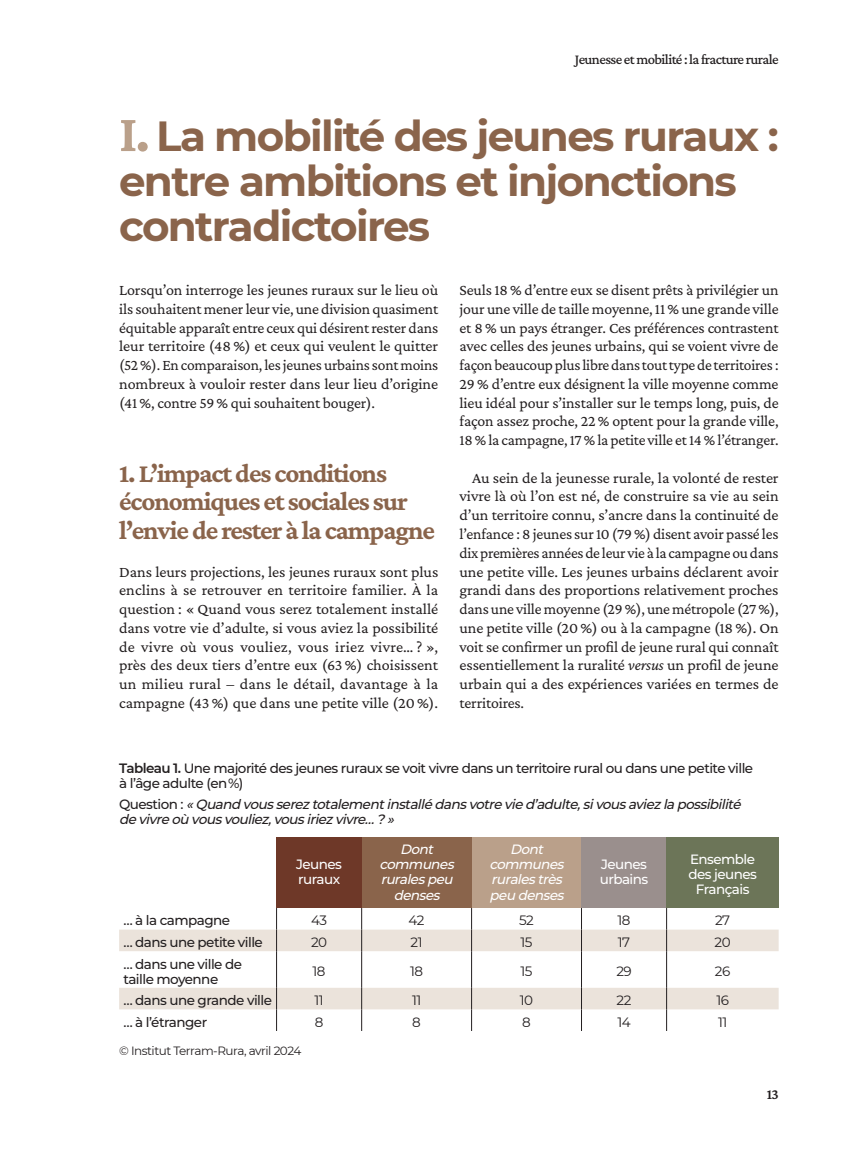
<style>
.page{position:relative;width:851px;height:1149px;background:#fff}
.page>*{position:absolute;margin:0;border:0;box-sizing:border-box;transform-origin:0 0}
.BODY_TITRES-1{font:700 42px/45px "Montserrat";letter-spacing:-.04em;color:#8a644b}
.BODY_TITRES-2{font:700 27px/28.5px "Crimson Pro";letter-spacing:-.04em;color:#8a644b}
.BODY{font:15.75px/18.8px "Crimson Pro";letter-spacing:-.01em;color:#231f20;text-align:justify}
.BODY-Alinéa{font:15.75px/18.8px "Crimson Pro";color:#231f20;text-align:justify}
.t1{font:600 15px "Crimson Pro";color:#231f20}
.t2{font:500 14.7px "Crimson Pro";letter-spacing:-.04em;color:#231f20}
.TAB_TITRES{font:italic 500 13.5px/15px "Montserrat";color:#231f20}
.TAB_TITRES-2{font:500 13.5px/15px "Montserrat";letter-spacing:-.04em;color:#231f20}
.TAB_02{font:500 13.5px/15px "Montserrat";letter-spacing:-.04em;color:#231f20}
.TAB_01{font:italic 500 13.5px/15px "Montserrat";color:#fff;text-align:center}
.TAB_01-2{font:500 13.5px/15px "Montserrat";letter-spacing:-.04em;color:#fff}
.TAB_03{font:13.5px "Montserrat";letter-spacing:-.04em;color:#231f20}
.TAB_source{font:12px "Montserrat";letter-spacing:-.04em;color:#231f20}
.s1{font-family:"Crimson Pro";font-size:54px;color:#baa08a}
.s2{font-style:italic}
.s3{font-weight:600}
.s4{font-style:normal}
</style>
<div class="page">
<div style="left:276px;top:836px;width:85px;height:71px;background:#6e3828"></div>
<div style="left:361px;top:836px;width:110px;height:71px;background:#8a644b"></div>
<div style="left:471px;top:836px;width:110px;height:71px;background:#baa08a"></div>
<div style="left:581px;top:836px;width:85px;height:71px;background:#9a8f8d"></div>
<div style="left:666px;top:836px;width:112px;height:71px;background:#6c7558"></div>
<svg style="left:119px;top:929px;width:659px;height:80px;fill:#ebe3db"></svg>
<svg style="left:276px;top:907px;width:1px;height:43px"></svg>
<svg style="left:361px;top:907px;width:1px;height:43px"></svg>
<svg style="left:471px;top:907px;width:1px;height:43px"></svg>
<svg style="left:581px;top:907px;width:1px;height:43px"></svg>
<svg style="left:666px;top:907px;width:1px;height:43px"></svg>
<hr style="left:276px;top:950px;width:1px;height:37px;background:#231f20">
<hr style="left:361px;top:950px;width:1px;height:37px;background:#231f20">
<hr style="left:471px;top:950px;width:1px;height:37px;background:#231f20">
<hr style="left:581px;top:950px;width:1px;height:37px;background:#231f20">
<hr style="left:666px;top:950px;width:1px;height:37px;background:#231f20">
<svg style="left:276px;top:987px;width:1px;height:43px"></svg>
<svg style="left:361px;top:987px;width:1px;height:43px"></svg>
<svg style="left:471px;top:987px;width:1px;height:43px"></svg>
<svg style="left:581px;top:987px;width:1px;height:43px"></svg>
<svg style="left:666px;top:987px;width:1px;height:43px"></svg>
<p class="t2" style="left:574px;top:50px;width:205px">Jeunesse et mobilité : la fracture rurale</p>
<p class="BODY_TITRES-1" style="left:119px;top:111px;width:661px"><span class="s1">I.</span> La mobilité des jeunes ruraux : entre ambitions et injonctions contradictoires</p>
<p class="BODY" style="left:119px;top:280px;width:320px">Lorsqu’on interroge les jeunes ruraux sur le lieu où ils souhaitent mener leur vie, une division quasiment équitable apparaît entre ceux qui désirent rester dans leur territoire (48 %) et ceux qui veulent le quitter (52 %). En comparaison, les jeunes urbains sont moins nombreux à vouloir rester dans leur lieu d’origine (41 %, contre 59 % qui souhaitent bouger).</p>
<p class="BODY_TITRES-2" style="left:119px;top:458px;width:317px">1. L’impact des conditions économiques et sociales sur l’envie de rester à la campagne</p>
<p class="BODY" style="left:119px;top:561px;width:320px">Dans leurs projections, les jeunes ruraux sont plus enclins à se retrouver en territoire familier. À la question : « Quand vous serez totalement installé dans votre vie d’adulte, si vous aviez la possibilité de vivre où vous vouliez, vous iriez vivre… ? », près des deux tiers d’entre eux (63 %) choisissent un milieu rural – dans le détail, davantage à la campagne (43 %) que dans une petite ville (20 %).</p>
<p class="BODY" style="left:459px;top:280px;width:320px">Seuls 18 % d’entre eux se disent prêts à privilégier un jour une ville de taille moyenne, 11 % une grande ville et 8 % un pays étranger. Ces préférences contrastent avec celles des jeunes urbains, qui se voient vivre de façon beaucoup plus libre dans tout type de territoires :<br>29 % d’entre eux désignent la ville moyenne comme lieu idéal pour s’installer sur le temps long, puis, de façon assez proche, 22 % optent pour la grande ville, 18 % la campagne, 17 % la petite ville et 14 % l’étranger.</p>
<p class="BODY-Alinéa" style="left:459px;top:468px;width:320px;text-indent:13px">Au sein de la jeunesse rurale, la volonté de rester vivre là où l’on est né, de construire sa vie au sein d’un territoire connu, s’ancre dans la continuité de l’enfance : 8 jeunes sur 10 (79 %) disent avoir passé les dix premières années de leur vie à la campagne ou dans une petite ville. Les jeunes urbains déclarent avoir grandi dans des proportions relativement proches dans une ville moyenne (29 %), une métropole (27 %), une petite ville (20 %) ou à la campagne (18 %). On voit se confirmer un profil de jeune rural qui connaît essentiellement la ruralité <span class="s2">versus</span> un profil de jeune urbain qui a des expériences variées en termes de territoires.</p>
<p class="TAB_TITRES-2" style="left:119px;top:759px;width:635px"><span class="s3">Tableau 1.</span> Une majorité des jeunes ruraux se voit vivre dans un territoire rural ou dans une petite ville à l’âge adulte (en %)</p>
<p class="TAB_TITRES" style="left:119px;top:796px;width:626px"><span class="s4">Q u e s t i o n :</span> « Quand voussereztotalementinstallédansvotrevied’adulte,sivousaviezlapossibilité devivreoù vousvouliez,vousiriezvivre… ? »</p>
<p class="TAB_01-2" style="left:296px;top:856px;width:47px">Jeunes ruraux</p>
<p class="TAB_01" style="left:379px;top:841px;width:80px">Dont communes ruralespeu denses</p>
<p class="TAB_01" style="left:489px;top:841px;width:80px">Dont communes ruralestrès peu denses</p>
<p class="TAB_01-2" style="left:599px;top:856px;width:50px">Jeunes urbains</p>
<p class="TAB_01-2" style="left:688px;top:851px;width:70px;text-align:center">Ensemble des jeunes<br>Français</p>
<p class="TAB_02" style="left:123px;top:912px;width:108px">… à la campagne</p>
<p class="TAB_03" style="left:311px;top:910px;width:17px">43</p>
<p class="TAB_03" style="left:408px;top:910px;width:17px">42</p>
<p class="TAB_03" style="left:519px;top:910px;width:16px">52</p>
<p class="TAB_03" style="left:617px;top:910px;width:14px">18</p>
<p class="TAB_03" style="left:715px;top:910px;width:17px">27</p>
<p class="TAB_02" style="left:123px;top:933px;width:141px">… dans une petite ville</p>
<p class="TAB_03" style="left:311px;top:932px;width:18px">20</p>
<p class="TAB_03" style="left:410px;top:932px;width:14px">21</p>
<p class="TAB_03" style="left:520px;top:932px;width:13px">15</p>
<p class="TAB_03" style="left:617px;top:932px;width:14px">17</p>
<p class="TAB_03" style="left:714px;top:932px;width:18px">20</p>
<p class="TAB_02" style="left:123px;top:955px;width:120px">… dans une ville de taille moyenne</p>
<p class="TAB_03" style="left:312px;top:961px;width:14px">18</p>
<p class="TAB_03" style="left:410px;top:961px;width:14px">18</p>
<p class="TAB_03" style="left:520px;top:961px;width:13px">15</p>
<p class="TAB_03" style="left:616px;top:961px;width:17px">29</p>
<p class="TAB_03" style="left:714px;top:961px;width:17px">26</p>
<p class="TAB_02" style="left:123px;top:991px;width:150px">… dans une grande ville</p>
<p class="TAB_03" style="left:314px;top:990px;width:11px">11</p>
<p class="TAB_03" style="left:412px;top:990px;width:11px">11</p>
<p class="TAB_03" style="left:520px;top:990px;width:15px">10</p>
<p class="TAB_03" style="left:616px;top:990px;width:16px">22</p>
<p class="TAB_03" style="left:716px;top:990px;width:14px">16</p>
<p class="TAB_02" style="left:123px;top:1013px;width:85px">… à l’étranger</p>
<p class="TAB_03" style="left:315px;top:1012px;width:10px">8</p>
<p class="TAB_03" style="left:412px;top:1012px;width:10px">8</p>
<p class="TAB_03" style="left:522px;top:1012px;width:10px">8</p>
<p class="TAB_03" style="left:617px;top:1012px;width:15px">14</p>
<p class="TAB_03" style="left:718px;top:1012px;width:11px">11</p>
<p class="TAB_source" style="left:119px;top:1042px;width:184px">© Institut Terram-Rura, avril 2024</p>
<p class="t1" style="left:766px;top:1083px;width:13px">13</p>
</div>
